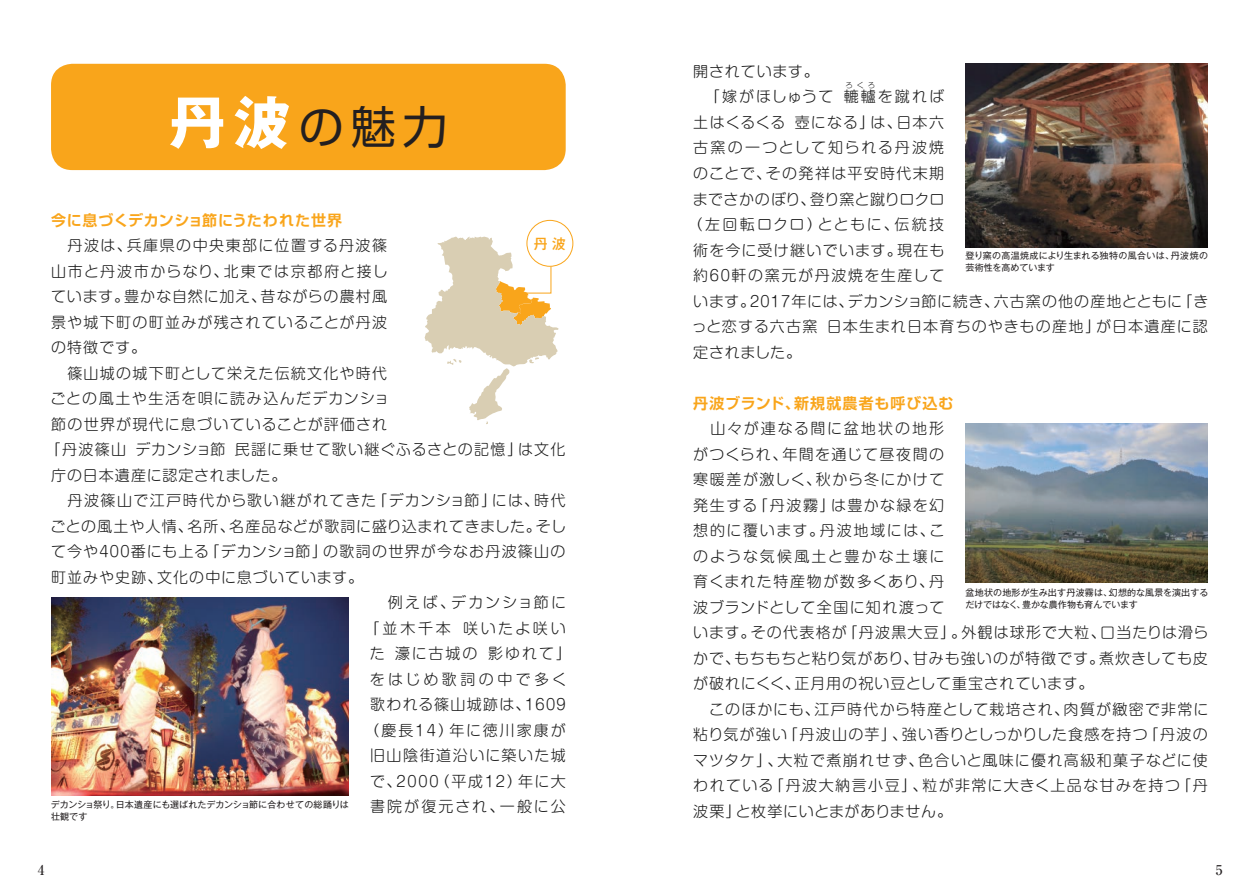
<style>
.page{position:relative;width:1259px;height:893px;background:#fff}
.page>*{position:absolute;margin:0;border:0;box-sizing:border-box;transform-origin:0 0}
.t1{font:45px "Shin Go Pro";color:#231f20}
.t2{font:300 15px/25.5px "Shin M Go Pro";letter-spacing:.08em;color:#1a1a1a}
.t3{font:300 15px "Shin M Go Pro";letter-spacing:.05em;color:#1a1a1a}
.t4{font:300 15px "Shin M Go Pro";letter-spacing:.045em;color:#1a1a1a}
.t5{font:300 15px "Shin M Go Pro";letter-spacing:.135em;color:#1a1a1a}
.t6{font:300 15px "Shin M Go Pro";letter-spacing:.105em;color:#1a1a1a}
.t7{font:300 15px "Shin M Go Pro";letter-spacing:.1em;color:#1a1a1a}
.t8{font:700 15px "Shin Go Pro De";letter-spacing:.04em;color:#f9a51b}
.t9{font:300 15px "Shin M Go Pro";letter-spacing:.005em;color:#1a1a1a}
.t10{font:700 15px "Shin Go Pro De";letter-spacing:.06em;color:#f9a51b}
.t11{font:300 15px "Shin M Go Pro";letter-spacing:.13em;color:#1a1a1a}
.t12{font:300 15px "Shin M Go Pro";letter-spacing:.11em;color:#1a1a1a}
.t13{font:300 15px "Shin M Go Pro";letter-spacing:.115em;color:#1a1a1a}
.t14{font:300 15px "Shin M Go Pro";letter-spacing:.125em;color:#1a1a1a}
.t15{font:300 15px "Shin M Go Pro";letter-spacing:.14em;color:#1a1a1a}
.t16{font:300 15px "Shin M Go Pro";letter-spacing:.185em;color:#1a1a1a}
.t17{font:300 15px "Shin M Go Pro";letter-spacing:.225em;color:#1a1a1a}
.t18{font:500 13.8px "Gothic MB101 Pro";color:#f9a51b}
.t19{font:500 13.5px "Ryumin Pro";color:#231f20}
.t20{font:9px/12px "Gothic MB101 Pro";letter-spacing:.01em;color:#231f20}
.t21{font:300 7.5px "Shin M Go Pro";color:#1a1a1a}
.s1{font-family:"Gothic MB101 Pro";font-weight:700;font-size:56.4px;color:#fff}
</style>
<div class="page">
<div style="left:51px;top:64px;width:515px;height:106px;background:#f9a51b;border-radius:21px"></div>
<div style="left:526px;top:220px;width:47px;height:47px;border:1px solid #f9a51b;border-radius:50%"></div>
<svg style="left:424px;top:237px;width:134px;height:187px"></svg>
<img style="left:51px;top:597px;width:298px;height:198px">
<img style="left:965px;top:64px;width:243px;height:183px">
<img style="left:965px;top:423px;width:243px;height:160px">
<h1 class="t1" style="left:169px;top:90px;width:280px"><span class="s1">丹波</span>の魅力</h1>
<p class="t8" style="left:51px;top:208px;width:293px">今に息づくデカンショ節にうたわれた世界</p>
<p class="t7" style="left:51px;top:234px;width:338px">　丹波は、兵庫県の中央東部に位置する丹波篠</p>
<p class="t6" style="left:51px;top:259px;width:338px">山市と丹波市からなり、北東では京都府と接し</p>
<p class="t3" style="left:51px;top:285px;width:337px">ています。豊かな自然に加え、昔ながらの農村風</p>
<p class="t2" style="left:51px;top:308px;width:338px">景や城下町の町並みが残されていることが丹波</p>
<p class="t2" style="left:51px;top:333px;width:97px">の特徴です。</p>
<p class="t2" style="left:51px;top:359px;width:338px">　篠山城の城下町として栄えた伝統文化や時代</p>
<p class="t2" style="left:50px;top:384px;width:340px">ごとの風土や生活を唄に読み込んだデカンショ</p>
<p class="t2" style="left:51px;top:410px;width:338px">節の世界が現代に息づいていることが評価され</p>
<p class="t2" style="left:46px;top:435px;width:521px">「丹波篠山 デカンショ節 民謡に乗せて歌い継ぐふるさとの記憶」は文化</p>
<p class="t4" style="left:51px;top:463px;width:237px">庁の日本遺産に認定されました。</p>
<p class="t2" style="left:51px;top:486px;width:516px">　丹波篠山で江戸時代から歌い継がれてきた「デカンショ節」には、時代</p>
<p class="t3" style="left:50px;top:514px;width:517px">ごとの風土や人情、名所、名産品などが歌詞に盛り込まれてきました。そし</p>
<p class="t2" style="left:51px;top:537px;width:516px">て今や400番にも上る「デカンショ節」の歌詞の世界が今なお丹波篠山の</p>
<p class="t2" style="left:51px;top:563px;width:313px">町並みや史跡、文化の中に息づいています。</p>
<p class="t15" style="left:370px;top:591px;width:198px">　例えば、デカンショ節に</p>
<p class="t16" style="left:365px;top:616px;width:202px">「並木千本 咲いたよ咲い</p>
<p class="t5" style="left:370px;top:642px;width:202px">た 濠に古城の 影ゆれて」</p>
<p class="t17" style="left:370px;top:667px;width:199px">をはじめ歌詞の中で多く</p>
<p class="t2" style="left:370px;top:690px;width:197px">歌われる篠山城跡は、1609</p>
<p class="t5" style="left:364px;top:718px;width:203px">（慶長14）年に徳川家康が</p>
<p class="t6" style="left:370px;top:744px;width:197px">旧山陰街道沿いに築いた城</p>
<p class="t13" style="left:370px;top:769px;width:197px">で、2000（平成12）年に大</p>
<p class="t5" style="left:370px;top:795px;width:197px">書院が復元され、一般に公</p>
<p class="t18" style="left:534px;top:232px;width:34px">丹 波</p>
<p class="t20" style="left:51px;top:797px;width:299px">デカンショ祭り。日本遺産にも選ばれたデカンショ節に合わせての総踊りは壮観です</p>
<p class="t2" style="left:693px;top:57px;width:253px">開されています。<br>　「嫁がほしゅうて 轆轤を蹴れば</p>
<p class="t21" style="left:845px;top:80px;width:31px">ろくろ</p>
<p class="t2" style="left:693px;top:108px;width:252px">土はくるくる 壺になる」は、日本六</p>
<p class="t14" style="left:693px;top:136px;width:252px">古窯の一つとして知られる丹波焼</p>
<p class="t2" style="left:693px;top:159px;width:252px">のことで、その発祥は平安時代末期</p>
<p class="t9" style="left:693px;top:187px;width:253px">までさかのぼり、登り窯と蹴りロクロ</p>
<p class="t11" style="left:688px;top:212px;width:258px">（左回転ロクロ）とともに、伝統技</p>
<p class="t2" style="left:693px;top:235px;width:253px">術を今に受け継いでいます。現在も</p>
<p class="t12" style="left:693px;top:263px;width:253px">約60軒の窯元が丹波焼を生産して</p>
<p class="t4" style="left:693px;top:289px;width:516px">います。2017年には、デカンショ節に続き、六古窯の他の産地とともに「き</p>
<p class="t2" style="left:692px;top:312px;width:517px">っと恋する六古窯 日本生まれ日本育ちのやきもの産地」が日本遺産に認</p>
<p class="t2" style="left:693px;top:337px;width:109px">定されました。</p>
<p class="t10" style="left:693px;top:390px;width:262px">丹波ブランド、新規就農者も呼び込む</p>
<p class="t2" style="left:693px;top:414px;width:517px">　山々が連なる間に盆地状の地形<br>がつくられ、年間を通じて昼夜間の<br>寒暖差が激しく、秋から冬にかけて<br>発生する「丹波霧」は豊かな緑を幻<br>想的に覆います。丹波地域には、こ<br>のような気候風土と豊かな土壌に<br>育くまれた特産物が数多くあり、丹<br>波ブランドとして全国に知れ渡って<br>います。その代表格が「丹波黒大豆」。外観は球形で大粒、口当たりは滑らかで、もちもちと粘り気があり、甘みも強いのが特徴です。煮炊きしても皮が破れにくく、正月用の祝い豆として重宝されています。<br>　このほかにも、江戸時代から特産として栽培され、肉質が緻密で非常に粘り気が強い「丹波山の芋」、強い香りとしっかりした食感を持つ「丹波のマツタケ」、大粒で煮崩れせず、色合いと風味に優れ高級和菓子などに使われている「丹波大納言小豆」、粒が非常に大きく上品な甘みを持つ「丹波栗」と枚挙にいとまがありません。</p>
<p class="t20" style="left:965px;top:248px;width:244px">登り窯の高温焼成により生まれる独特の風合いは、丹波焼の芸術性を高めています</p>
<p class="t20" style="left:965px;top:585px;width:245px">盆地状の地形が生み出す丹波霧は、幻想的な風景を演出するだけではなく、豊かな農作物も育んでいます</p>
<p class="t19" style="left:38px;top:859px;width:8px">4</p>
<p class="t19" style="left:1215px;top:859px;width:8px">5</p>
</div>
